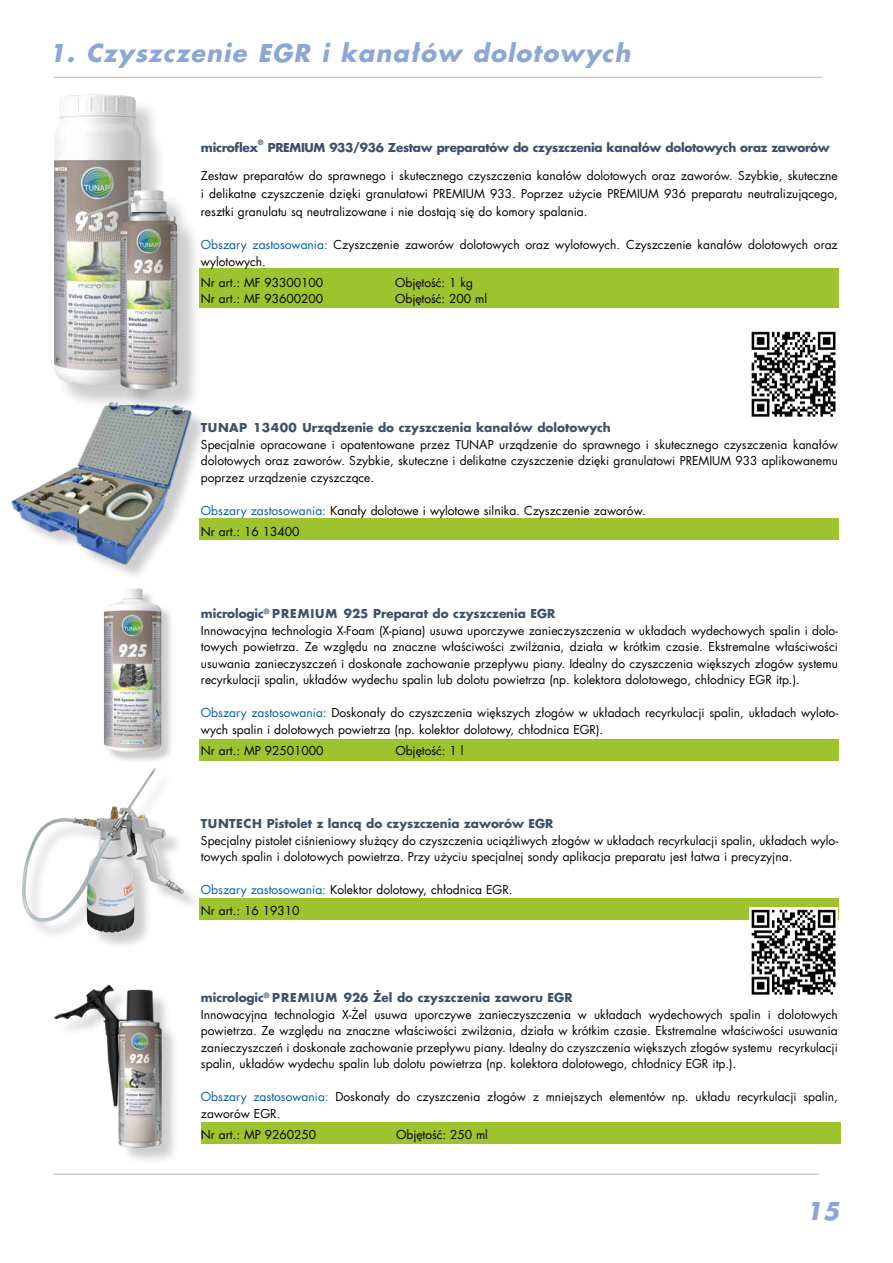
<style>
.page{position:relative;width:893px;height:1263px;background:#fff}
.page>*{position:absolute;margin:0;border:0;box-sizing:border-box;transform-origin:0 0}
.t1{font:italic 700 24px "Futura LT Pl";color:#8da6d6}
.t2{font:12px/16.5px "Futura LT Pl";color:#000}
.t3{font:700 12px "Futura LT Pl";color:#3e516a}
.t4{font:700 12px "Futura LT Pl";letter-spacing:-.025em;color:#3e516a}
.t5{font:700 7.05px "Futura LT Pl";color:#3e516a}
.s1{color:#005da9}
.s2{font-weight:700;color:#3e516a}
</style>
<div class="page">
<div style="left:201px;top:1123px;width:639px;height:21px;background:#9dc42e"></div>
<div style="left:200px;top:898px;width:639px;height:22px;background:#9dc42e"></div>
<div style="left:200px;top:739px;width:639px;height:21px;background:#9dc42e"></div>
<div style="left:200px;top:519px;width:639px;height:21px;background:#9dc42e"></div>
<div style="left:200px;top:268px;width:639px;height:40px;background:#9dc42e"></div>
<hr style="left:54px;top:77px;width:768px;height:1px;background:#b2b2b2">
<hr style="left:53px;top:1174px;width:766px;height:1px;background:#b2b2b2">
<div style="left:106px;top:590px;width:68px;height:174px;background:#000;opacity:.2"></div>
<img style="left:104px;top:588px;width:29px;height:162px">
<div style="left:57px;top:98px;width:109px;height:312px;background:#000;opacity:.2"></div>
<img style="left:54px;top:95px;width:51px;height:287px">
<div style="left:87px;top:193px;width:115px;height:221px;background:#000;opacity:.2"></div>
<img style="left:83px;top:190px;width:62px;height:28px">
<div style="left:25px;top:771px;width:177px;height:180px;background:#000;opacity:.2"></div>
<img style="left:145px;top:769px;width:9px;height:13px">
<div style="left:15px;top:405px;width:194px;height:177px;background:#000;opacity:.2"></div>
<img style="left:11px;top:385px;width:185px;height:187px">
<div style="left:58px;top:988px;width:122px;height:176px;background:#000;opacity:.2"></div>
<img style="left:54px;top:984px;width:108px;height:164px">
<img style="left:751px;top:331px;width:85px;height:86px">
<img style="left:749px;top:907px;width:89px;height:88px">
<h1 class="t1" style="left:49px;top:37px;width:588px">1. Czyszczenie EGR i kanałów dolotowych</h1>
<p class="t4" style="left:201px;top:140px;width:59px">microflex</p>
<p class="t5" style="left:258px;top:138px;width:7px">®</p>
<p class="t4" style="left:268px;top:140px;width:563px">PREMIUM 933/936 Zestaw preparatów do czyszczenia kanałów dolotowych oraz zaworów</p>
<p class="t2" style="left:201px;top:167px;width:638px;line-height:18px;text-align:justify">Zestaw preparatów do sprawnego i skutecznego czyszczenia kanałów dolotowych oraz zaworów. Szybkie, skuteczne i delikatne czyszczenie dzięki granulatowi PREMIUM 933. Poprzez użycie PREMIUM 936 preparatu neutralizującego, resztki granulatu są neutralizowane i nie dostają się do komory spalania.</p>
<p class="t2" style="left:201px;top:236px;width:638px"><span class="s1">Obszary zastosowania:</span> Czyszczenie zaworów dolotowych oraz wylotowych. Czyszczenie kanałów dolotowych oraz wylotowych.</p>
<p class="t2" style="left:201px;top:274px;width:124px">Nr art.: MF 93300100</p>
<p class="t2" style="left:395px;top:274px;width:79px">Objętość: 1 kg</p>
<p class="t2" style="left:201px;top:290px;width:124px">Nr art.: MF 93600200</p>
<p class="t2" style="left:395px;top:290px;width:93px">Objętość: 200 ml</p>
<p class="t3" style="left:201px;top:420px;width:411px">TUNAP 13400 Urządzenie do czyszczenia kanałów dolotowych</p>
<p class="t2" style="left:201px;top:436px;width:638px;text-align:justify">Specjalnie opracowane i opatentowane przez TUNAP urządzenie do sprawnego i skutecznego czyszczenia kanałów dolotowych oraz zaworów. Szybkie, skuteczne i delikatne czyszczenie dzięki granulatowi PREMIUM 933 aplikowanemu poprzez urządzenie czyszczące.</p>
<p class="t2" style="left:201px;top:500px;width:446px;line-height:21px"><span class="s1">Obszary zastosowania:</span> Kanały dolotowe i wylotowe silnika. Czyszczenie zaworów.<br>Nr art.: 16 13400</p>
<p class="t2" style="left:201px;top:605px;width:638px"><span class="s2">micrologic</span><sup>®</sup> <span class="s2">PREMIUM 925 Preparat do czyszczenia EGR<br></span>Innowacyjna technologia X-Foam (X-piana) usuwa uporczywe zanieczyszczenia w układach wydechowych spalin i dolo&shy;towych powietrza. Ze względu na znaczne właściwości zwilżania, działa w krótkim czasie. Ekstremalne właściwości usuwania zanieczyszczeń i doskonałe zachowanie przepływu piany. Idealny do czyszczenia większych złogów systemu recyrkulacji spalin, układów wydechu spalin lub dolotu powietrza (np. kolektora dolotowego, chłodnicy EGR itp.).</p>
<p class="t2" style="left:201px;top:704px;width:638px"><span class="s1">Obszary zastosowania:</span> Doskonały do czyszczenia większych złogów w układach recyrkulacji spalin, układach wyloto&shy;wych spalin i dolotowych powietrza (np. kolektor dolotowy, chłodnica EGR).</p>
<p class="t2" style="left:201px;top:742px;width:124px">Nr art.: MP 92501000</p>
<p class="t2" style="left:395px;top:742px;width:69px">Objętość: 1 l</p>
<p class="t3" style="left:201px;top:816px;width:354px">TUNTECH Pistolet z lancą do czyszczenia zaworów EGR</p>
<p class="t2" style="left:201px;top:832px;width:638px">Specjalny pistolet ciśnieniowy służący do czyszczenia uciążliwych złogów w układach recyrkulacji spalin, układach wylo&shy;towych spalin i dolotowych powietrza. Przy użyciu specjalnej sondy aplikacja preparatu jest łatwa i precyzyjna.</p>
<p class="t2" style="left:201px;top:879px;width:313px;line-height:21px"><span class="s1">Obszary zastosowania:</span> Kolektor dolotowy, chłodnica EGR.<br>Nr art.: 16 19310</p>
<p class="t2" style="left:201px;top:989px;width:638px"><span class="s2">micrologic</span><sup>®</sup> <span class="s2">PREMIUM 926 Żel do czyszczenia zaworu EGR<br></span>Innowacyjna technologia X-Żel usuwa uporczywe zanieczyszczenia w układach wydechowych spalin i dolotowych powietrza. Ze względu na znaczne właściwości zwilżania, działa w krótkim czasie. Ekstremalne właściwości usuwania zanieczyszczeń i doskonałe zachowanie przepływu piany. Idealny do czyszczenia większych złogów systemu recyrkulacji spalin, układów wydechu spalin lub dolotu powietrza (np. kolektora dolotowego, chłodnicy EGR itp.).</p>
<p class="t2" style="left:201px;top:1088px;width:638px"><span class="s1">Obszary zastosowania:</span> Doskonały do czyszczenia złogów z mniejszych elementów np. układu recyrkulacji spalin, zaworów EGR.</p>
<p class="t2" style="left:201px;top:1126px;width:117px">Nr art.: MP 9260250</p>
<p class="t2" style="left:396px;top:1126px;width:93px">Objętość: 250 ml</p>
<h1 class="t1" style="left:806px;top:1195px;width:41px">15</h1>
</div>
